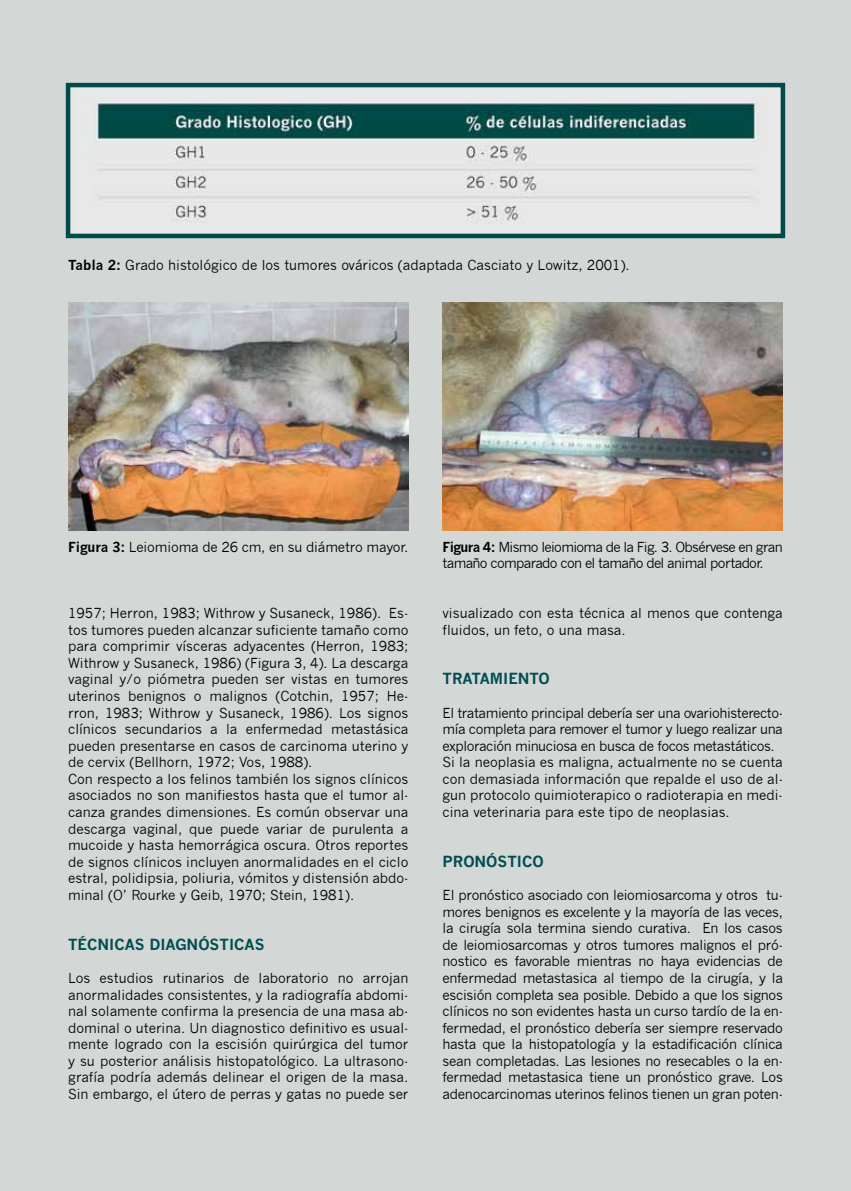
<style>
.page{position:relative;width:851px;height:1191px;background:#fff}
.page>*{position:absolute;margin:0;border:0;box-sizing:border-box;transform-origin:0 0}
.t1{font:700 15px "News Gothic";color:#004e51}
.t2{font:13.5px/16.6px "News Gothic";color:#000}
.t3{font:13.5px/16.6px "News Gothic";letter-spacing:-.05em;color:#000}
.s1{font-weight:700}
</style>
<div class="page">
<div style="left:0;top:0;width:850px;height:1191px;background:#d3d7d6"></div>
<img style="left:71px;top:88px;width:709px;height:145px">
<div style="left:66px;top:83px;width:719px;height:155px;border:4px solid #004b49"></div>
<img style="left:68px;top:302px;width:340px;height:228px">
<img style="left:442px;top:302px;width:340px;height:228px">
<p class="t2" style="left:68px;top:256px;width:563px"><span class="s1">TABLA 2:</span> Grado histológico de los tumores ováricos (adaptada Casciato y Lowitz, 2001).</p>
<p class="t2" style="left:68px;top:538px;width:342px"><span class="s1">FIGURA 3:</span> Leiomioma de 26 cm, en su diámetro mayor.</p>
<p class="t3" style="left:442px;top:538px;width:342px"><span class="s1">FIGURA 4:</span> Mismo leiomioma de la Fig. 3. Obsérvese en gran tamaño comparado con el tamaño del animal portador.</p>
<p class="t2" style="left:68px;top:605px;width:342px">1957; Herron, 1983; Withrow y Susaneck, 1986). Es&shy;tos tumores pueden alcanzar suficiente tamaño como para comprimir vísceras adyacentes (Herron, 1983; Withrow y Susaneck, 1986) (Figura 3, 4). La descarga vaginal y/o piómetra pueden ser vistas en tumores uterinos benignos o malignos (Cotchin, 1957; He&shy;rron, 1983; Withrow y Susaneck, 1986). Los signos clínicos secundarios a la enfermedad metastásica pueden presentarse en casos de carcinoma uterino y de cervix (Bellhorn, 1972; Vos, 1988).<br>Con respecto a los felinos también los signos clínicos asociados no son manifiestos hasta que el tumor al&shy;canza grandes dimensiones. Es común observar una descarga vaginal, que puede variar de purulenta a mucoide y hasta hemorrágica oscura. Otros reportes de signos clínicos incluyen anormalidades en el ciclo estral, polidipsia, poliuria, vómitos y distensión abdo&shy;minal (O’ Rourke y Geib, 1970; Stein, 1981).</p>
<p class="t1" style="left:68px;top:935px;width:198px">TÉCNICAS DIAGNÓSTICAS</p>
<p class="t2" style="left:68px;top:969px;width:342px;text-align:justify">Los estudios rutinarios de laboratorio no arrojan anormalidades consistentes, y la radiografía abdomi&shy;nal solamente confirma la presencia de una masa ab&shy;dominal o uterina. Un diagnostico definitivo es usual&shy;mente logrado con la escisión quirúrgica del tumor y su posterior análisis histopatológico. La ultrasono&shy;grafía podría además delinear el origen de la masa.<br>Sin embargo, el útero de perras y gatas no puede ser</p>
<p class="t2" style="left:442px;top:605px;width:342px">visualizado con esta técnica al menos que contenga fluidos, un feto, o una masa.</p>
<p class="t1" style="left:442px;top:669px;width:109px">TRATAMIENTO</p>
<p class="t2" style="left:442px;top:704px;width:342px">El tratamiento principal debería ser una ovariohisterecto&shy;mía completa para remover el tumor y luego realizar una exploración minuciosa en busca de focos metastáticos.<br>Si la neoplasia es maligna, actualmente no se cuenta con demasiada información que repalde el uso de al&shy;gun protocolo quimioterapico o radioterapia en medi&shy;cina veterinaria para este tipo de neoplasias.</p>
<p class="t1" style="left:442px;top:852px;width:103px">PRONÓSTICO</p>
<p class="t2" style="left:442px;top:887px;width:342px;text-align:justify">El pronóstico asociado con leiomiosarcoma y otros tu&shy;mores benignos es excelente y la mayoría de las veces, la cirugía sola termina siendo curativa. En los casos de leiomiosarcomas y otros tumores malignos el pró&shy;nostico es favorable mientras no haya evidencias de enfermedad metastasica al tiempo de la cirugía, y la escisión completa sea posible. Debido a que los signos clínicos no son evidentes hasta un curso tardío de la en&shy;fermedad, el pronóstico debería ser siempre reservado hasta que la histopatología y la estadificación clínica sean completadas. Las lesiones no resecables o la en&shy;fermedad metastasica tiene un pronóstico grave. Los adenocarcinomas uterinos felinos tienen un gran poten-</p>
</div>
